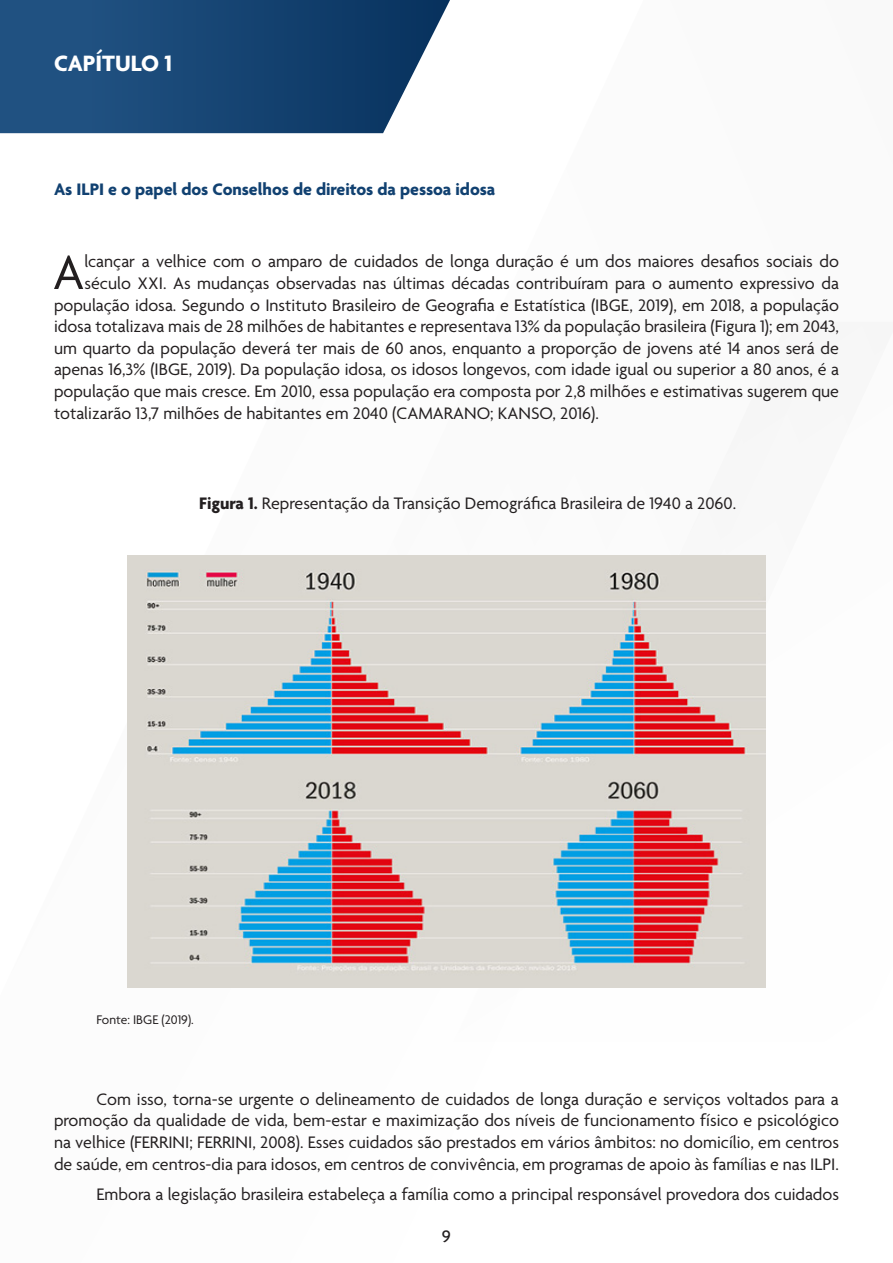
<style>
.page{position:relative;width:893px;height:1263px;background:#fff}
.page>*{position:absolute;margin:0;border:0;box-sizing:border-box;transform-origin:0 0}
.texto{font:51.9px "Agenda";color:#231f20}
.TITULO{font:700 24px "Agenda";color:#fff}
.texto-2{font:18px/21.6px "Agenda";color:#231f20;text-align:justify}
.subtítulo{font:700 18px "Agenda";color:#114171}
.t1{font:500 18px "Agenda";color:#231f20}
.texto-3{font:13.5px "Agenda";color:#231f20}
.s1{font-weight:700}
</style>
<div class="page">
<svg style="left:0;top:0;width:450px;height:133px"></svg>
<img style="left:128px;top:555px;width:637px;height:432px">
<p class="TITULO" style="left:54px;top:51px;width:119px">CAPÍTULO 1</p>
<p class="subtítulo" style="left:54px;top:179px;width:443px">As ILPI e o papel dos Conselhos de direitos da pessoa idosa</p>
<p class="texto" style="left:53px;top:244px;width:33px">A</p>
<p class="texto-2" style="left:84px;top:252px;width:756px">lcançar a velhice com o amparo de cuidados de longa duração é um dos maiores desafios sociais do</p>
<p class="texto-2" style="left:84px;top:274px;width:756px">século XXI. As mudanças observadas nas últimas décadas contribuíram para o aumento expressivo da</p>
<p class="texto-2" style="left:54px;top:295px;width:786px">população idosa. Segundo o Instituto Brasileiro de Geografia e Estatística (IBGE, 2019), em 2018, a população</p>
<p class="texto-2" style="left:54px;top:317px;width:786px">idosa totalizava mais de 28 milhões de habitantes e representava 13% da população brasileira (Figura 1); em 2043,</p>
<p class="texto-2" style="left:54px;top:338px;width:786px">um quarto da população deverá ter mais de 60 anos, enquanto a proporção de jovens até 14 anos será de</p>
<p class="texto-2" style="left:54px;top:360px;width:787px">apenas 16,3% (IBGE, 2019). Da população idosa, os idosos longevos, com idade igual ou superior a 80 anos, é a</p>
<p class="texto-2" style="left:54px;top:382px;width:786px">população que mais cresce. Em 2010, essa população era composta por 2,8 milhões e estimativas sugerem que</p>
<p class="texto-2" style="left:54px;top:403px;width:546px">totalizarão 13,7 milhões de habitantes em 2040 (CAMARANO; KANSO, 2016).</p>
<p class="texto-2" style="left:199px;top:493px;width:538px"><span class="s1">Figura 1.</span> Representação da Transição Demográfica Brasileira de 1940 a 2060.</p>
<p class="texto-3" style="left:97px;top:1012px;width:99px">Fonte: IBGE (2019).</p>
<p class="texto-2" style="left:54px;top:1089px;width:786px;text-indent:43px">Com isso, torna-se urgente o delineamento de cuidados de longa duração e serviços voltados para a promoção da qualidade de vida, bem-estar e maximização dos níveis de funcionamento físico e psicológico na velhice (FERRINI; FERRINI, 2008). Esses cuidados são prestados em vários âmbitos: no domicílio, em centros de saúde, em centros-dia para idosos, em centros de convivência, em programas de apoio às famílias e nas ILPI.</p>
<p class="texto-2" style="left:97px;top:1184px;width:744px">Embora a legislação brasileira estabeleça a família como a principal responsável provedora dos cuidados</p>
<p class="t1" style="left:442px;top:1227px;width:11px">9</p>
</div>
